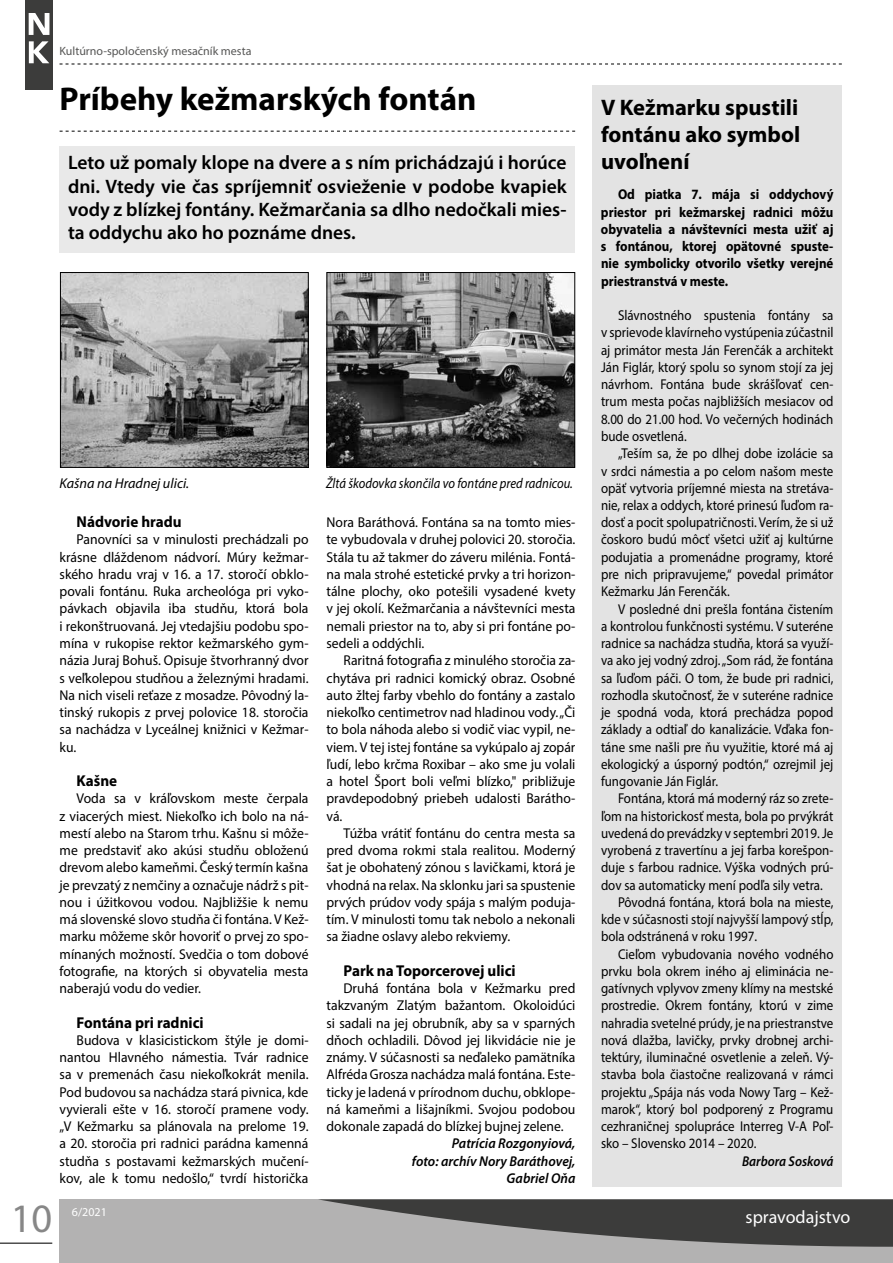
<style>
.page{position:relative;width:893px;height:1263px;background:#fff}
.page>*{position:absolute;margin:0;border:0;box-sizing:border-box;transform-origin:0 0}
.t1{font:40.5px "Myriad Pro";color:#878787}
.t2{font:700 33px "Myriad Pro";color:#000}
.t3{font:700 22.5px/27px "Myriad Pro";color:#000;text-align:justify}
.t4{font:600 19.5px/23.4px "Myriad Pro";color:#000;text-align:justify}
.t5{font:18px "Myriad Pro";color:#fff}
.t6{font:700 15.75px "Myriad Pro";color:#000;scale:.96 1}
.t7{font:14.25px/17.2px "Myriad Pro";color:#000;text-align:justify;scale:.96 1}
.t8{font:14.25px/17.2px "Myriad Pro";color:#000;text-align:justify;scale:.91 1}
.t9{font:700 14.25px/17.2px "Myriad Pro";color:#000;text-align:justify;scale:.91 1}
.t10{font:italic 600 14.25px/17.2px "Myriad Pro";color:#000;text-align:right;scale:.96 1}
.t11{font:italic 14.25px "Myriad Pro";color:#000;scale:.89 1}
.t12{font:italic 14.25px "Myriad Pro";color:#000}
.t13{font:italic 600 14.25px "Myriad Pro";color:#000;scale:.91 1}
.t14{font:12px "Myriad Pro";color:#575756}
.t15{font:12px "Myriad Pro";color:#fff}
</style>
<div class="page">
<div style="left:25px;top:0;width:28px;height:90px;background:#3c3c3b"></div>
<svg style="left:29px;top:41px;width:20px;height:22px"></svg>
<svg style="left:29px;top:13px;width:20px;height:22px"></svg>
<hr style="left:0;top:1242px;width:52px;height:2px;background:#000">
<svg style="left:60px;top:64px;width:782px;height:1px"></svg>
<div style="left:60px;top:1199px;width:833px;height:64px;background:#b3b2b2"></div>
<svg style="left:318px;top:1199px;width:575px;height:48px"></svg>
<div style="left:592px;top:85px;width:250px;height:1101px;background:#e3e3e3"></div>
<svg style="left:60px;top:131px;width:515px;height:1px"></svg>
<div style="left:60px;top:146px;width:515px;height:106px;background:#e9e9e9"></div>
<img style="left:62px;top:274px;width:245px;height:192px">
<div style="left:60px;top:272px;width:249px;height:196px;border:1px solid #000"></div>
<img style="left:329px;top:274px;width:244px;height:192px">
<div style="left:327px;top:272px;width:248px;height:196px;border:1px solid #000"></div>
<p class="t14" style="left:60px;top:43px;width:193px">Kultúrno-spoločenský mesačník mesta</p>
<h2 class="t2" style="left:60px;top:77px;width:418px">Príbehy kežmarských fontán</h2>
<h3 class="t4" style="left:68px;top:150px;width:500px">Leto už pomaly klope na dvere a s ním prichádzajú i horúce dni. Vtedy vie čas spríjemniť osvieženie v podobe kvapiek vody z blízkej fontány. Kežmarčania sa dlho nedočkali mies&shy;ta oddychu ako ho poznáme dnes.</h3>
<p class="t12" style="left:60px;top:474px;width:131px">Kašna na Hradnej ulici.</p>
<p class="t11" style="left:326px;top:474px;width:279px">Žltá škodovka skončila vo fontáne pred radnicou.</p>
<p class="t6" style="left:77px;top:512px;width:111px">Nádvorie hradu</p>
<p class="t7" style="left:60px;top:531px;width:261px;text-indent:17px">Panovníci sa v minulosti prechádzali po krásne dláždenom nádvorí. Múry kežmar&shy;ského hradu vraj v 16. a 17. storočí obklo&shy;povali fontánu. Ruka archeológa pri vyko&shy;pávkach objavila iba studňu, ktorá bola i rekonštruovaná. Jej vtedajšiu podobu spo&shy;mína v rukopise rektor kežmarského gym&shy;názia Juraj Bohuš. Opisuje štvorhranný dvor s veľkolepou studňou a železnými hradami.<br>Na nich viseli reťaze z mosadze. Pôvodný la&shy;tinský rukopis z prvej polovice 18. storočia sa nachádza v Lyceálnej knižnici v Kežmar&shy;ku.</p>
<p class="t6" style="left:77px;top:770px;width:44px">Kašne</p>
<p class="t7" style="left:60px;top:790px;width:261px;text-indent:17px">Voda sa v kráľovskom meste čerpala z viacerých miest. Niekoľko ich bolo na ná&shy;mestí alebo na Starom trhu. Kašnu si môže&shy;me predstaviť ako akúsi studňu obloženú drevom alebo kameňmi. Český termín kašna je prevzatý z nemčiny a označuje nádrž s pit&shy;nou i úžitkovou vodou. Najbližšie k nemu má slovenské slovo studňa či fontána. V Kež&shy;marku môžeme skôr hovoriť o prvej zo spo&shy;mínaných možností. Svedčia o tom dobové fotografie, na ktorých si obyvatelia mesta naberajú vodu do vedier.</p>
<p class="t6" style="left:77px;top:1012px;width:134px">Fontána pri radnici</p>
<p class="t7" style="left:60px;top:1031px;width:261px;text-indent:17px">Budova v klasicistickom štýle je domi&shy;nantou Hlavného námestia. Tvár radnice sa v premenách času niekoľkokrát menila.<br>Pod budovou sa nachádza stará pivnica, kde vyvierali ešte v 16. storočí pramene vody. „V Kežmarku sa plánovala na prelome 19. a 20. storočia pri radnici parádna kamenná studňa s postavami kežmarských mučení&shy;kov, ale k tomu nedošlo,“ tvrdí historička</p>
<p class="t7" style="left:327px;top:514px;width:261px">Nora Baráthová. Fontána sa na tomto mies&shy;te vybudovala v druhej polovici 20. storočia.<br>Stála tu až takmer do záveru milénia. Fontá&shy;na mala strohé estetické prvky a tri horizon&shy;tálne plochy, oko potešili vysadené kvety v jej okolí. Kežmarčania a návštevníci mesta nemali priestor na to, aby si pri fontáne po&shy;sedeli a oddýchli.</p>
<p class="t7" style="left:327px;top:652px;width:261px;text-indent:17px">Raritná fotografia z minulého storočia za&shy;chytáva pri radnici komický obraz. Osobné auto žltej farby vbehlo do fontány a zastalo niekoľko centimetrov nad hladinou vody. „Či to bola náhoda alebo si vodič viac vypil, ne&shy;viem. V tej istej fontáne sa vykúpalo aj zopár ľudí, lebo krčma Roxibar – ako sme ju volali a hotel Šport boli veľmi blízko," približuje pravdepodobný priebeh udalosti Barátho&shy;vá.</p>
<p class="t7" style="left:327px;top:824px;width:261px;text-indent:17px">Túžba vrátiť fontánu do centra mesta sa pred dvoma rokmi stala realitou. Moderný šat je obohatený zónou s lavičkami, ktorá je vhodná na relax. Na sklonku jari sa spustenie prvých prúdov vody spája s malým poduja&shy;tím. V minulosti tomu tak nebolo a nekonali sa žiadne oslavy alebo rekviemy.</p>
<p class="t6" style="left:344px;top:960px;width:181px">Park na Toporcerovej ulici</p>
<p class="t7" style="left:327px;top:979px;width:261px;text-indent:17px">Druhá fontána bola v Kežmarku pred takzvaným Zlatým bažantom. Okoloidúci si sadali na jej obrubník, aby sa v sparných dňoch ochladili. Dôvod jej likvidácie nie je známy. V súčasnosti sa neďaleko pamätníka Alfréda Grosza nachádza malá fontána. Este&shy;ticky je ladená v prírodnom duchu, obklope&shy;ná kameňmi a lišajníkmi. Svojou podobou dokonale zapadá do blízkej bujnej zelene.</p>
<p class="t10" style="left:412px;top:1135px;width:172px">Patrícia Rozgonyiová,<br>foto: archív Nory Baráthovej,<br>Gabriel Oňa</p>
<h3 class="t3" style="left:601px;top:93px;width:201px">V Kežmarku spustili fontánu ako symbol uvoľnení</h3>
<p class="t9" style="left:601px;top:186px;width:257px;text-indent:17px">Od piatka 7. mája si oddychový priestor pri kežmarskej radnici môžu obyvatelia a návštevníci mesta užiť aj s fontánou, ktorej opätovné spuste&shy;nie symbolicky otvorilo všetky verejné priestranstvá v meste.</p>
<p class="t8" style="left:601px;top:307px;width:257px;text-indent:17px">Slávnostného spustenia fontány sa v sprievode klavírneho vystúpenia zúčastnil aj primátor mesta Ján Ferenčák a architekt Ján Figlár, ktorý spolu so synom stojí za jej návrhom. Fontána bude skrášľovať cen&shy;trum mesta počas najbližších mesiacov od 8.00 do 21.00 hod. Vo večerných hodinách bude osvetlená.</p>
<p class="t8" style="left:601px;top:445px;width:257px;text-indent:17px">„Teším sa, že po dlhej dobe izolácie sa v srdci námestia a po celom našom meste opäť vytvoria príjemné miesta na stretáva&shy;nie, relax a oddych, ktoré prinesú ľuďom ra&shy;dosť a pocit spolupatričnosti. Verím, že si už čoskoro budú môcť všetci užiť aj kultúrne podujatia a promenádne programy, ktoré pre nich pripravujeme,“ povedal primátor Kežmarku Ján Ferenčák.</p>
<p class="t8" style="left:601px;top:600px;width:257px;text-indent:17px">V posledné dni prešla fontána čistením a kontrolou funkčnosti systému. V suteréne radnice sa nachádza studňa, ktorá sa využí&shy;va ako jej vodný zdroj. „Som rád, že fontána sa ľuďom páči. O tom, že bude pri radnici, rozhodla skutočnosť, že v suteréne radnice je spodná voda, ktorá prechádza popod základy a odtiaľ do kanalizácie. Vďaka fon&shy;táne sme našli pre ňu využitie, ktoré má aj ekologický a úsporný podtón,“ ozrejmil jej fungovanie Ján Figlár.</p>
<p class="t8" style="left:618px;top:790px;width:238px">Fontána, ktorá má moderný ráz so zrete-</p>
<p class="t8" style="left:601px;top:807px;width:257px">ľom na historickosť mesta, bola po prvýkrát</p>
<p class="t8" style="left:601px;top:824px;width:257px">uvedená do prevádzky v septembri 2019. Je</p>
<p class="t8" style="left:601px;top:841px;width:257px">vyrobená z travertínu a jej farba korešpon-</p>
<p class="t8" style="left:601px;top:859px;width:257px">duje s farbou radnice. Výška vodných prú-</p>
<p class="t8" style="left:601px;top:876px;width:245px">dov sa automaticky mení podľa sily vetra.</p>
<p class="t8" style="left:618px;top:893px;width:238px">Pôvodná fontána, ktorá bola na mieste,</p>
<p class="t8" style="left:601px;top:910px;width:257px">kde v súčasnosti stojí najvyšší lampový stĺp,</p>
<p class="t8" style="left:601px;top:928px;width:173px">bola odstránená v roku 1997.</p>
<p class="t8" style="left:618px;top:945px;width:238px">Cieľom vybudovania nového vodného</p>
<p class="t8" style="left:601px;top:962px;width:257px">prvku bola okrem iného aj eliminácia ne-</p>
<p class="t8" style="left:601px;top:979px;width:257px">gatívnych vplyvov zmeny klímy na mestské</p>
<p class="t8" style="left:601px;top:997px;width:257px">prostredie. Okrem fontány, ktorú v zime</p>
<p class="t8" style="left:601px;top:1014px;width:257px">nahradia svetelné prúdy, je na priestranstve</p>
<p class="t8" style="left:601px;top:1031px;width:257px">nová dlažba, lavičky, prvky drobnej archi-</p>
<p class="t8" style="left:601px;top:1048px;width:257px">tektúry, iluminačné osvetlenie a zeleň. Vý-</p>
<p class="t8" style="left:601px;top:1066px;width:257px">stavba bola čiastočne realizovaná v rámci</p>
<p class="t8" style="left:601px;top:1083px;width:257px">projektu „Spája nás voda Nowy Targ – Kež-</p>
<p class="t8" style="left:601px;top:1100px;width:257px">marok“, ktorý bol podporený z Programu</p>
<p class="t8" style="left:601px;top:1117px;width:257px">cezhraničnej spolupráce Interreg V-A Poľ-</p>
<p class="t8" style="left:601px;top:1135px;width:172px">sko – Slovensko 2014 – 2020.</p>
<p class="t13" style="left:742px;top:1153px;width:102px">Barbora Sosková</p>
<h1 class="t1" style="left:11px;top:1193px;width:43px">10</h1>
<p class="t15" style="left:72px;top:1204px;width:36px">6/2021</p>
<p class="t5" style="left:746px;top:1206px;width:106px">spravodajstvo</p>
</div>
